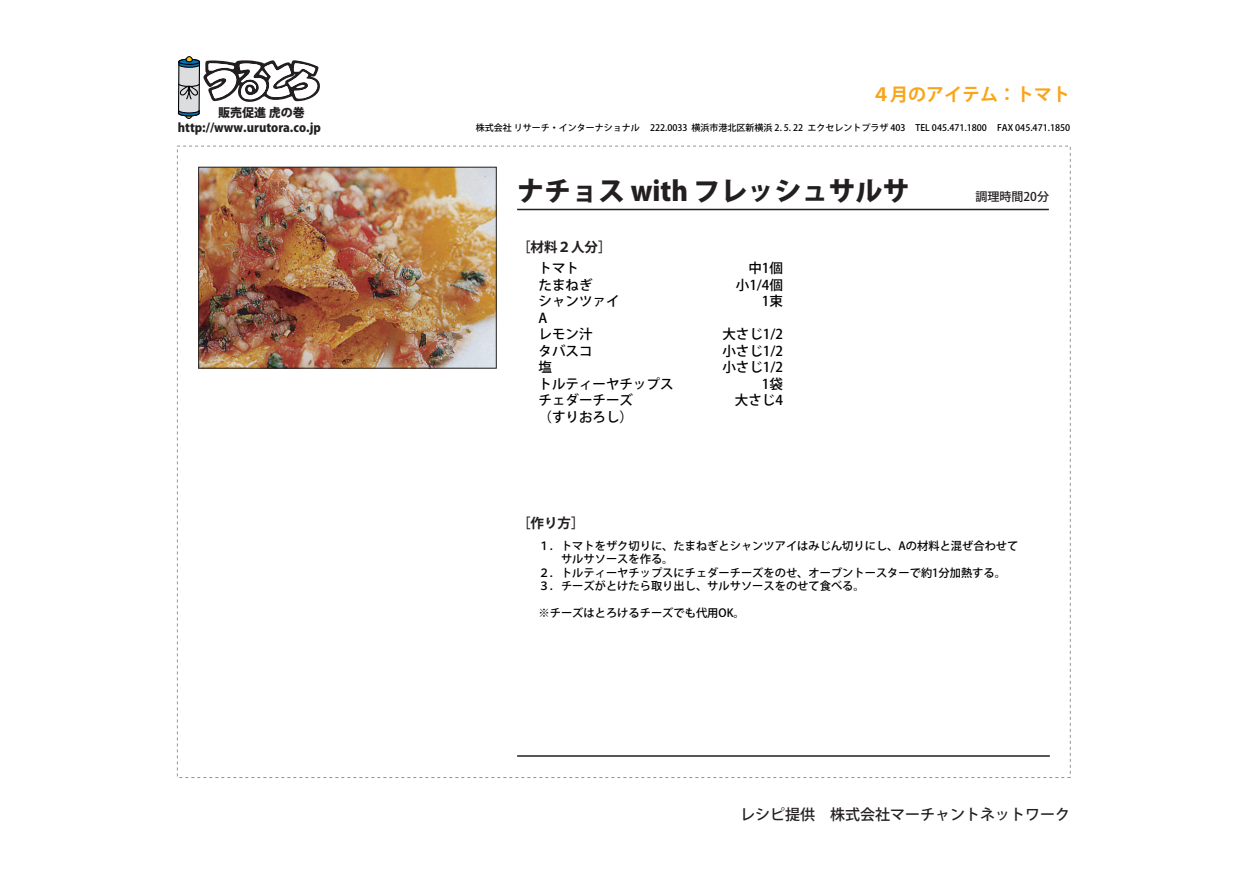
<style>
.page{position:relative;width:1260px;height:891px;background:#fff}
.page>*{position:absolute;margin:0;border:0;box-sizing:border-box;transform-origin:0 0}
.t1{font:800 27px "Koz Go Std";color:#231f20}
.t2{font:700 18px "Koz Go Std";color:#f9a51b}
.t3{font:500 15px "Koz Go Std";color:#231f20}
.t4{font:500 13.5px/16.5px "Koz Go Std";color:#000;text-align:right}
.t5{font:700 13.5px "Koz Go Std";color:#231f20}
.t6{font:800 12px/15.1px "Koz Go Std";color:#231f20}
.t7{font:500 12px "Koz Go Std";color:#231f20}
.t8{font:500 11.25px "Koz Go Std";color:#000}
.t9{font:500 9px "Koz Go Std";color:#000}
</style>
<div class="page">
<svg style="left:178px;top:56px;width:142px;height:63px"></svg>
<hr style="left:517px;top:209px;width:532px;height:1px;background:#231f20">
<hr style="left:517px;top:755px;width:533px;height:2px;background:#231f20">
<img style="left:200px;top:169px;width:294px;height:197px">
<div style="left:198px;top:167px;width:298px;height:201px;border:1px solid #231f20"></div>
<p class="t6" style="left:178px;top:106px;width:144px;text-indent:40px">販売促進虎の巻http://www.urutora.co.jp</p>
<h2 class="t2" style="left:872px;top:82px;width:199px">４月のアイテム：トマト</h2>
<p class="t9" style="left:476px;top:123px;width:596px">株式会社リサーチ・インターナショナル 222.0033 横浜市港北区新横浜 2. 5. 22 エクセレントプラザ 403 TEL 045.471.1800 FAX 045.471.1850</p>
<h1 class="t1" style="left:517px;top:174px;width:394px">ナチョス with フレッシュサルサ</h1>
<p class="t5" style="left:517px;top:238px;width:96px">［材料２人分］</p>
<p class="t4" style="left:539px;top:261px;width:136px;text-align:left">トマト<br>たまねぎ<br>シャンツァイ<br>A<br>レモン汁<br>タバスコ<br>塩<br>トルティーヤチップスチェダーチーズ<br>（すりおろし）</p>
<p class="t4" style="left:736px;top:261px;width:49px">中1個小1/4個<br>1束</p>
<p class="t4" style="left:722px;top:327px;width:62px">大さじ1/2小さじ1/2小さじ1/2<br>1袋<br>大さじ4</p>
<p class="t5" style="left:517px;top:515px;width:69px">［作り方］</p>
<p class="t7" style="left:976px;top:189px;width:75px">調理時間20分</p>
<p class="t8" style="left:539px;top:539px;width:481px">１．トマトをザク切りに、たまねぎとシャンツアイはみじん切りにし、Aの材料と混ぜ合わせて</p>
<p class="t8" style="left:561px;top:552px;width:114px">サルサソースを作る。</p>
<p class="t8" style="left:539px;top:566px;width:469px">２．トルティーヤチップスにチェダーチーズをのせ、オーブントースターで約1分加熱する。</p>
<p class="t8" style="left:539px;top:579px;width:328px">３．チーズがとけたら取り出し、サルサソースをのせて食べる。</p>
<p class="t8" style="left:539px;top:606px;width:208px">※チーズはとろけるチーズでも代用OK。</p>
<h3 class="t3" style="left:740px;top:805px;width:332px">レシピ提供 株式会社マーチャントネットワーク</h3>
</div>
